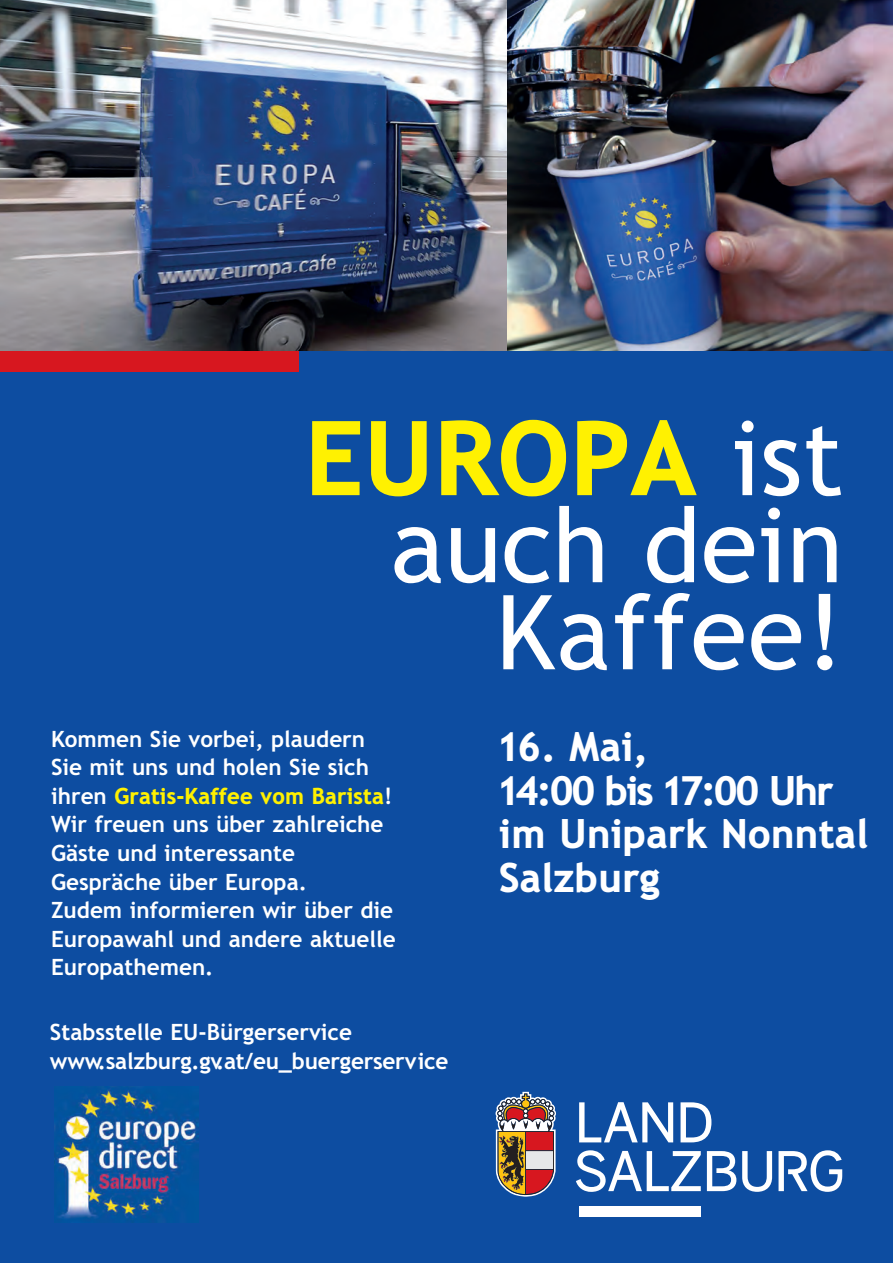
<style>
.page{position:relative;width:893px;height:1263px;background:#fff}
.page>*{position:absolute;margin:0;border:0;box-sizing:border-box;transform-origin:0 0}
.t1{font:103.5px/87px "Trebuchet SBG2";color:#fff;text-align:right}
.t2{font:900 40.5px/43.5px "Trebuchet SBG2";color:#fff}
.t3{font:700 22.5px/28.5px "Trebuchet SBG2";color:#fff}
.s1{font-weight:900;color:#fff101}
</style>
<div class="page">
<div style="left:0;top:351px;width:893px;height:912px;background:#0d4da1"></div>
<img style="left:0;top:0;width:893px;height:351px">
<div style="left:0;top:351px;width:299px;height:21px;background:#d7171f"></div>
<svg style="left:495px;top:1092px;width:61px;height:105px;background:#96716a"></svg>
<div style="left:579px;top:1206px;width:122px;height:11px;background:#fff"></div>
<svg style="left:576px;top:1102px;width:266px;height:90px"></svg>
<img style="left:55px;top:1086px;width:143px;height:136px">
<h1 class="t1" style="left:305px;top:416px;width:539px"><span class="s1">EUROPA</span> ist auch dein<br>Kaffee!</h1>
<p class="t3" style="left:51px;top:725px;width:346px">Kommen Sie vorbei, plaudern<br>Sie mit uns und holen Sie sich ihren <span class="s1">Gratis-Kaffee vom Barista</span>!<br>Wir freuen uns über zahlreiche<br>Gäste und interessante<br>Gespräche über Europa.<br>Zudem informieren wir über die<br>Europawahl und andere aktuelle<br>Europathemen.</p>
<p class="t3" style="left:50px;top:1018px;width:400px">Stabsstelle EU-Bürgerservice www.salzburg.gv.at/eu_buergerservice</p>
<h2 class="t2" style="left:499px;top:726px;width:371px">16. Mai,<br>14:00 bis 17:00 Uhr im Unipark Nonntal<br>Salzburg</h2>
</div>
